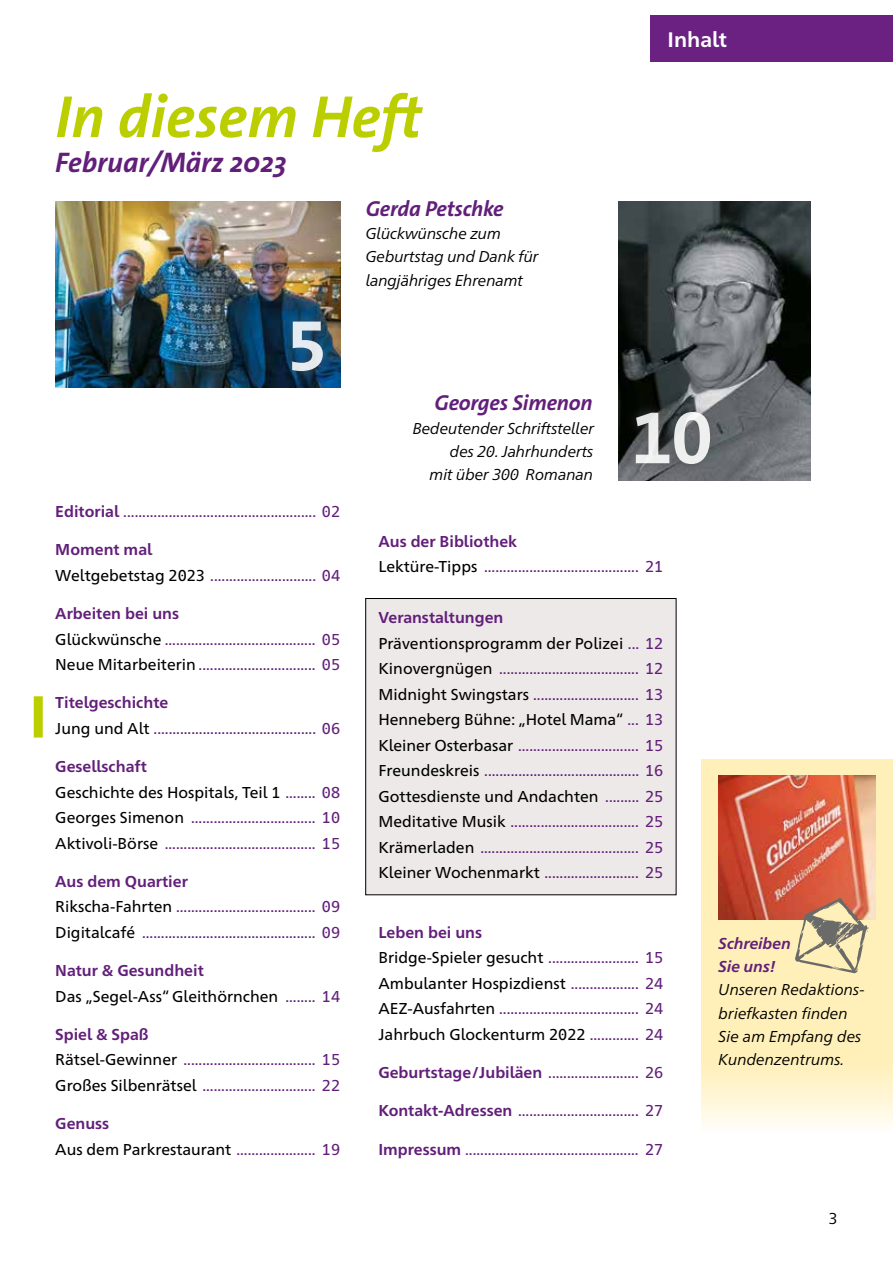
<style>
.page{position:relative;width:893px;height:1263px;background:#fff}
.page>*{position:absolute;margin:0;border:0;box-sizing:border-box;transform-origin:0 0}
.t1{font:700 74.85px "The Sans C5";color:#fff}
.t2{font:italic 700 60px "The Sans C5";color:#bbcf00}
.t3{font:italic 700 28.5px "The Sans C5";color:#621f7a}
.t4{font:italic 700 21.75px "The Sans C5";letter-spacing:-.01em;color:#621f7a}
.t5{font:700 21px "Frutiger Neue 1450 Pro";color:#fff}
.t6{font:15.75px/25.5px "Frutiger Neue 1450 Pro";color:#621f7a}
.t7{font:italic 15.75px/23.2px "Frutiger Neue 1450 Pro";letter-spacing:-.01em;color:#000}
.t8{font:15.75px/25.5px "Frutiger Neue 1450 Pro";color:#000}
.t9{font:italic 700 15.75px/23.2px "Frutiger Neue 1450 Pro";color:#621f7a}
.t10{font:15.75px "Frutiger Neue 1450 Pro";color:#000}
.s1{font-weight:700}
.s2{color:#000}
.s3{font-weight:700;color:#621f7a}
.s4{color:#621f7a}
</style>
<div class="page">
<div style="left:651px;top:15px;width:242px;height:47px;background:#6a2182"></div>
<div style="left:34px;top:696px;width:9px;height:41px;background:#bbcf00"></div>
<div style="left:366px;top:598px;width:310px;height:297px;background:#ede9e8"></div>
<div style="left:365px;top:598px;width:311px;height:297px;border:1px solid #000"></div>
<img style="left:55px;top:201px;width:285px;height:186px">
<div style="left:281px;top:310px;width:53px;height:73px;background:#565656;opacity:.75"></div>
<img style="left:619px;top:201px;width:191px;height:279px">
<div style="left:624px;top:401px;width:98px;height:75px;background:#565656;opacity:.75"></div>
<svg style="left:702px;top:759px;width:191px;height:366px;background:#fef0c0"></svg>
<img style="left:719px;top:776px;width:157px;height:144px">
<svg style="left:780px;top:892px;width:108px;height:95px;background:#e0c198"></svg>
<h2 class="t2" style="left:55px;top:78px;width:368px">In diesem Heft</h2>
<h3 class="t3" style="left:55px;top:144px;width:233px">Februar/März 2023</h3>
<h1 class="t1" style="left:286px;top:297px;width:43px">5</h1>
<h3 class="t4" style="left:366px;top:195px;width:140px">Gerda Petschke</h3>
<p class="t7" style="left:366px;top:221px;width:174px">Glückwünsche zum<br>Geburtstag und Dank für langjähriges Ehrenamt</p>
<h3 class="t5" style="left:668px;top:24px;width:61px">Inhalt</h3>
<p class="t6" style="left:55px;top:497px;width:286px"><span class="s1">Editorial</span> ................................................... 02</p>
<p class="t6" style="left:55px;top:536px;width:286px"><span class="s1">Moment mal<br></span><span class="s2">Weltgebetstag 2023</span> ............................ 04</p>
<p class="t6" style="left:55px;top:599px;width:286px"><span class="s1">Arbeiten bei uns<br></span><span class="s2">Glückwünsche</span> ........................................ 05<br><span class="s2">Neue Mitarbeiterin</span> ............................... 05</p>
<p class="t6" style="left:55px;top:689px;width:286px"><span class="s1">Titelgeschichte<br></span><span class="s2">Jung und Alt</span> ........................................... 06</p>
<p class="t6" style="left:55px;top:752px;width:286px"><span class="s1">Gesellschaft<br></span><span class="s2">Geschichte des Hospitals, Teil 1</span> ........ 08<br><span class="s2">Georges Simenon</span> ................................. 10<br><span class="s2">Aktivoli-Börse</span> ........................................ 15</p>
<p class="t6" style="left:55px;top:867px;width:286px"><span class="s1">Aus dem Quartier<br></span><span class="s2">Rikscha-Fahrten</span> ..................................... 09<br><span class="s2">Digitalcafé</span> .............................................. 09</p>
<p class="t8" style="left:55px;top:956px;width:286px"><span class="s3">Natur &amp; Gesundheit<br></span>Das „Segel-Ass“ Gleithörnchen <span class="s4">........ 14</span></p>
<p class="t6" style="left:55px;top:1020px;width:286px"><span class="s1">Spiel &amp; Spaß<br></span><span class="s2">Rätsel-Gewinner</span> ................................... 15<br><span class="s2">Großes Silbenrätsel</span> .............................. 22</p>
<p class="t6" style="left:55px;top:1109px;width:286px"><span class="s1">Genuss<br></span><span class="s2">Aus dem Parkrestaurant</span> ..................... 19</p>
<h3 class="t4" style="left:434px;top:389px;width:160px">Georges Simenon</h3>
<p class="t7" style="left:413px;top:415px;width:183px;text-align:right">Bedeutender Schriftsteller des 20. Jahrhunderts<br>mit über 300 Romanan</p>
<h1 class="t1" style="left:631px;top:390px;width:83px">10</h1>
<p class="t6" style="left:378px;top:527px;width:286px"><span class="s1">Aus der Bibliothek<br></span><span class="s2">Lektüre-Tipps</span> ......................................... 21</p>
<p class="t6" style="left:378px;top:604px;width:286px"><span class="s1">Veranstaltungen </span><span class="s2">Präventionsprogramm der Polizei</span> ... 12<br><span class="s2">Kinovergnügen</span> ..................................... 12<br><span class="s2">Midnight Swingstars</span> ............................ 13<br><span class="s2">Henneberg Bühne: „Hotel Mama“</span> ... 13<br><span class="s2">Kleiner Osterbasar</span> ................................ 15<br><span class="s2">Freundeskreis</span> ......................................... 16<br><span class="s2">Gottesdienste und Andachten</span> ......... 25<br><span class="s2">Meditative Musik</span> .................................. 25<br><span class="s2">Krämerladen</span> .......................................... 25<br><span class="s2">Kleiner Wochenmarkt</span> ......................... 25</p>
<p class="t6" style="left:378px;top:918px;width:286px"><span class="s1">Leben bei uns<br></span><span class="s2">Bridge-Spieler gesucht</span> ........................ 15<br><span class="s2">Ambulanter Hospizdienst</span> .................. 24<br><span class="s2">AEZ-Ausfahrten</span> ..................................... 24<br><span class="s2">Jahrbuch Glockenturm 2022</span> ............. 24</p>
<p class="t6" style="left:378px;top:1058px;width:286px"><span class="s1">Geburtstage/Jubiläen</span> ........................ 26</p>
<p class="t6" style="left:378px;top:1097px;width:286px"><span class="s1">Kontakt-Adressen</span> ................................ 27</p>
<p class="t6" style="left:378px;top:1135px;width:286px"><span class="s1">Impressum</span> .............................................. 27</p>
<p class="t9" style="left:719px;top:931px;width:74px">Schreiben<br>Sie uns!</p>
<p class="t7" style="left:719px;top:977px;width:148px">Unseren Redaktions&shy;briefkasten finden<br>Sie am Empfang des<br>Kundenzentrums.</p>
<p class="t10" style="left:829px;top:1207px;width:11px">3</p>
</div>
